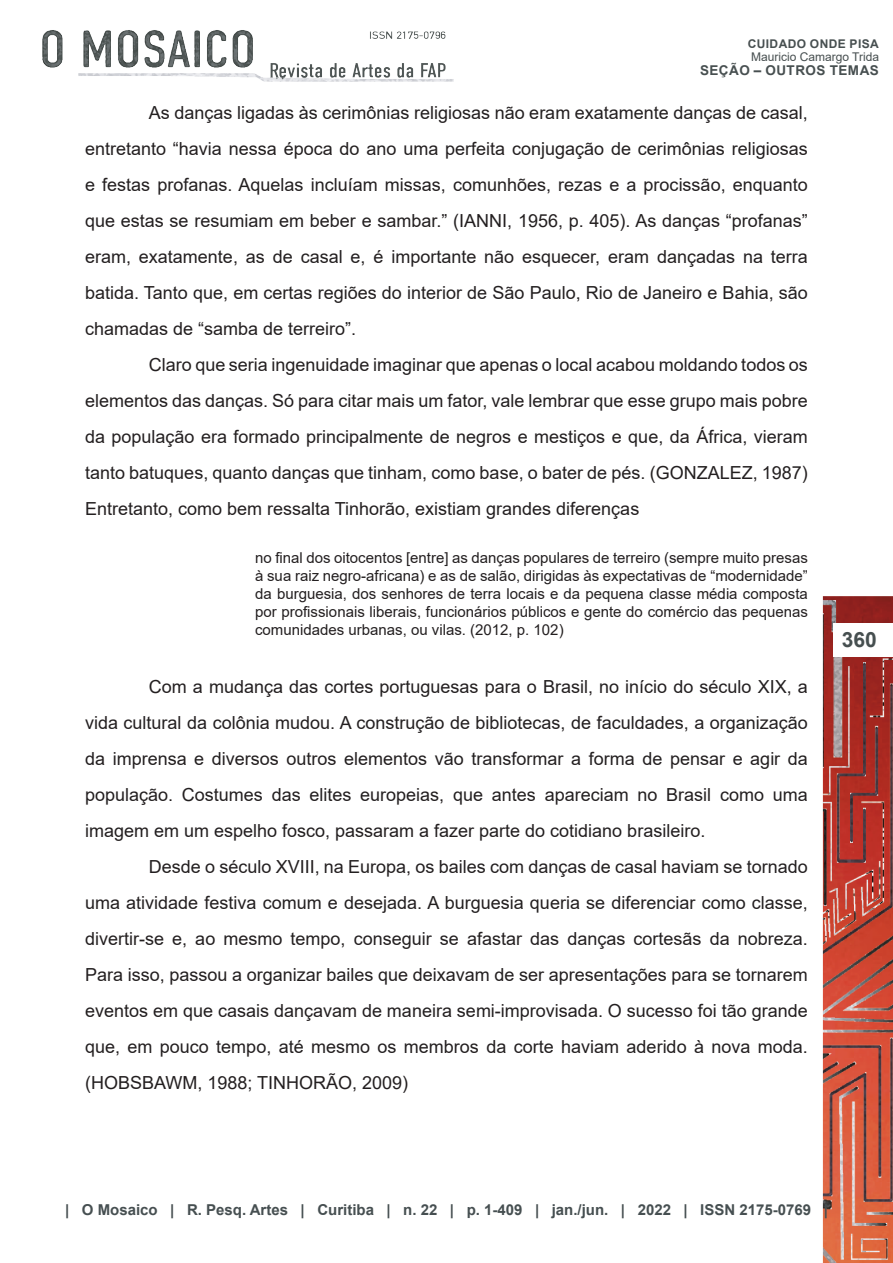
<style>
.page{position:relative;width:893px;height:1263px;background:#fff}
.page>*{position:absolute;margin:0;border:0;box-sizing:border-box;transform-origin:0 0}
.t1{font:700 21px "Arial";color:#464f50}
.Corpo{font:18px/36px "Arial";color:#231f20;text-align:justify}
.citação{font:15px/18px "Arial";color:#231f20;text-align:justify}
.t2{font:700 15px "Arial";color:#464f51}
.t3{font:700 13.5px "Arial";letter-spacing:.035em;color:#474f50}
.t4{font:12px "Arial";color:#474f50}
.t5{font:700 12px "Arial";letter-spacing:.035em;color:#474f50}
</style>
<div class="page">
<img style="left:42px;top:30px;width:851px;height:1233px">
<div style="left:833px;top:623px;width:60px;height:34px;background:#fff"></div>
<p class="t5" style="left:748px;top:35px;width:133px">CUIDADO ONDE PISA</p>
<p class="t4" style="left:751px;top:49px;width:130px">Mauricio Camargo Trida</p>
<p class="t3" style="left:700px;top:60px;width:180px">SEÇÃO – OUTROS TEMAS</p>
<p class="Corpo" style="left:85px;top:95px;width:724px;text-indent:64px">As danças ligadas às cerimônias religiosas não eram exatamente danças de casal, entretanto “havia nessa época do ano uma perfeita conjugação de cerimônias religiosas e festas profanas. Aquelas incluíam missas, comunhões, rezas e a procissão, enquanto que estas se resumiam em beber e sambar.” (IANNI, 1956, p. 405). As danças “profanas” eram, exatamente, as de casal e, é importante não esquecer, eram dançadas na terra batida. Tanto que, em certas regiões do interior de São Paulo, Rio de Janeiro e Bahia, são chamadas de “samba de terreiro”.</p>
<p class="Corpo" style="left:85px;top:347px;width:724px;text-indent:64px">Claro que seria ingenuidade imaginar que apenas o local acabou moldando todos os elementos das danças. Só para citar mais um fator, vale lembrar que esse grupo mais pobre da população era formado principalmente de negros e mestiços e que, da África, vieram tanto batuques, quanto danças que tinham, como base, o bater de pés. (GONZALEZ, 1987)<br>Entretanto, como bem ressalta Tinhorão, existiam grandes diferenças</p>
<p class="citação" style="left:255px;top:549px;width:554px">no final dos oitocentos [entre] as danças populares de terreiro (sempre muito presas à sua raiz negro-africana) e as de salão, dirigidas às expectativas de “modernidade” da burguesia, dos senhores de terra locais e da pequena classe média composta por profissionais liberais, funcionários públicos e gente do comércio das pequenas comunidades urbanas, ou vilas. (2012, p. 102)</p>
<p class="Corpo" style="left:85px;top:668px;width:724px;text-indent:64px">Com a mudança das cortes portuguesas para o Brasil, no início do século XIX, a vida cultural da colônia mudou. A construção de bibliotecas, de faculdades, a organização da imprensa e diversos outros elementos vão transformar a forma de pensar e agir da população. Costumes das elites europeias, que antes apareciam no Brasil como uma imagem em um espelho fosco, passaram a fazer parte do cotidiano brasileiro.</p>
<p class="Corpo" style="left:85px;top:848px;width:724px;text-indent:64px">Desde o século XVIII, na Europa, os bailes com danças de casal haviam se tornado uma atividade festiva comum e desejada. A burguesia queria se diferenciar como classe, divertir-se e, ao mesmo tempo, conseguir se afastar das danças cortesãs da nobreza.<br>Para isso, passou a organizar bailes que deixavam de ser apresentações para se tornarem eventos em que casais dançavam de maneira semi-improvisada. O sucesso foi tão grande que, em pouco tempo, até mesmo os membros da corte haviam aderido à nova moda. (HOBSBAWM, 1988; TINHORÃO, 2009)</p>
<p class="t1" style="left:842px;top:625px;width:37px">360</p>
<p class="t2" style="left:65px;top:1199px;width:764px">| O Mosaico | R. Pesq. Artes | Curitiba | n. 22 | p. 1-409 | jan./jun. | 2022 | ISSN 2175-0769 |</p>
</div>
